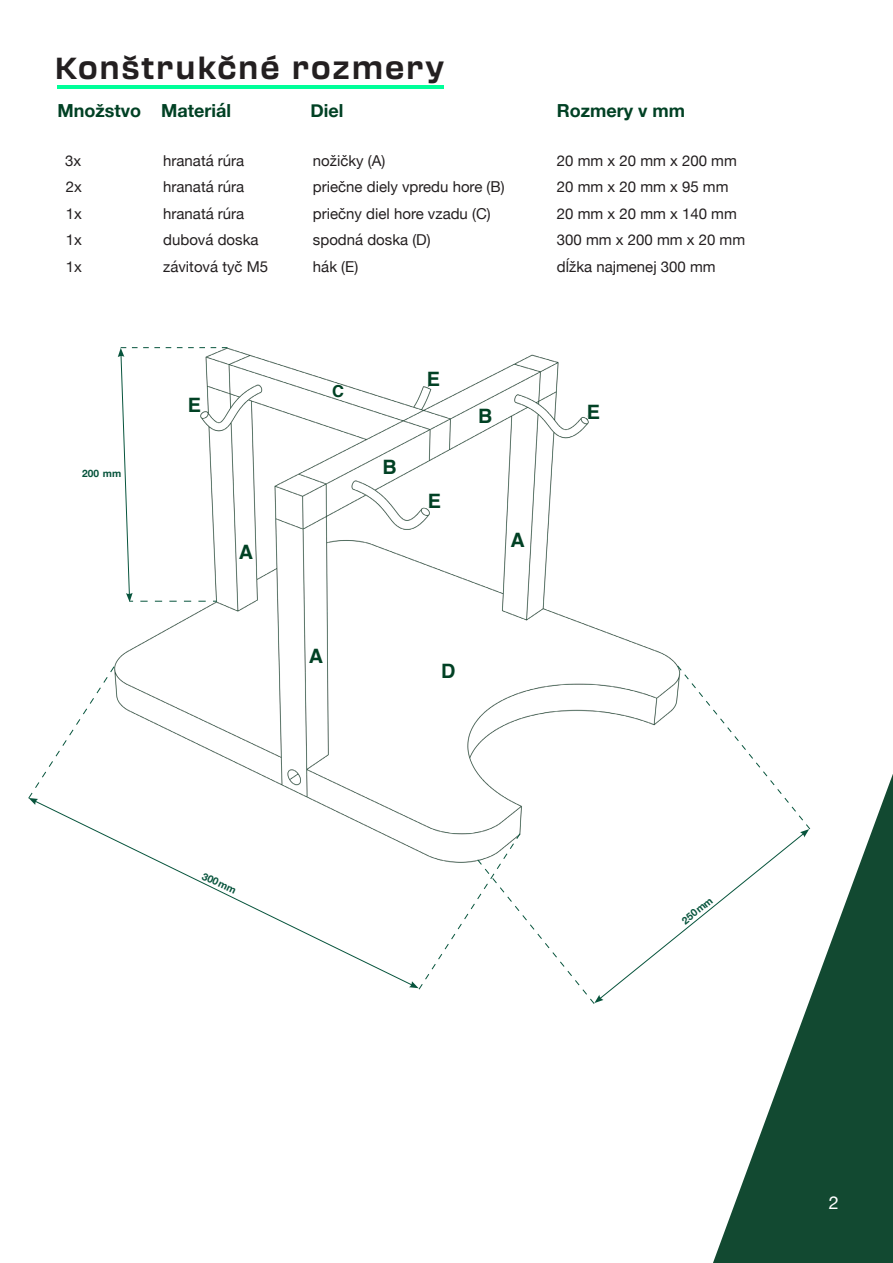
<style>
.page{position:relative;width:893px;height:1263px;background:#fff}
.page>*{position:absolute;margin:0;border:0;box-sizing:border-box;transform-origin:0 0}
.t1{font:700 30px "Transducer";letter-spacing:.06em;color:#231f20}
.t2{font:700 19.8px "Helvetica";color:#014124}
.t3{font:700 18px "Helvetica Neue";color:#014124}
.t4{font:18px "Helvetica Neue";color:#fff}
.t5{font:700 16.5px "Helvetica";color:#014124}
.t6{font:15px "Helvetica Neue";color:#231f20}
.t7{font:700 10.2px "Helvetica Neue Parkside";color:#07543c}
</style>
<div class="page">
<svg style="left:713px;top:774px;width:180px;height:489px;fill:#124931"></svg>
<hr style="left:57px;top:85px;width:387px;height:4px;background:#0f9">
<img style="left:114px;top:347px;width:563px;height:453px">
<svg style="left:42px;top:800px;width:367px;height:184px"></svg>
<svg style="left:118px;top:347px;width:109px;height:255px"></svg>
<svg style="left:28px;top:666px;width:87px;height:139px"></svg>
<svg style="left:409px;top:665px;width:402px;height:339px"></svg>
<h1 class="t1" style="left:55px;top:46px;width:391px">Konštrukčné rozmery</h1>
<p class="t3" style="left:57px;top:97px;width:175px">Množstvo Materiál</p>
<p class="t3" style="left:310px;top:97px;width:34px">Diel</p>
<p class="t3" style="left:557px;top:97px;width:130px">Rozmery v mm</p>
<p class="t6" style="left:65px;top:149px;width:18px">3x</p>
<p class="t6" style="left:163px;top:149px;width:83px">hranatá rúra</p>
<p class="t6" style="left:313px;top:149px;width:74px">nožičky (A)</p>
<p class="t6" style="left:557px;top:149px;width:181px">20 mm x 20 mm x 200 mm</p>
<p class="t6" style="left:66px;top:176px;width:18px">2x</p>
<p class="t6" style="left:163px;top:176px;width:83px">hranatá rúra</p>
<p class="t6" style="left:313px;top:176px;width:193px">priečne diely vpredu hore (B)</p>
<p class="t6" style="left:557px;top:176px;width:173px">20 mm x 20 mm x 95 mm</p>
<p class="t6" style="left:66px;top:202px;width:18px">1x</p>
<p class="t6" style="left:163px;top:202px;width:83px">hranatá rúra</p>
<p class="t6" style="left:313px;top:202px;width:179px">priečny diel hore vzadu (C)</p>
<p class="t6" style="left:557px;top:202px;width:181px">20 mm x 20 mm x 140 mm</p>
<p class="t6" style="left:66px;top:229px;width:18px">1x</p>
<p class="t6" style="left:163px;top:229px;width:97px">dubová doska</p>
<p class="t6" style="left:313px;top:229px;width:119px">spodná doska (D)</p>
<p class="t6" style="left:557px;top:229px;width:190px">300 mm x 200 mm x 20 mm</p>
<p class="t6" style="left:66px;top:255px;width:18px">1x</p>
<p class="t6" style="left:163px;top:255px;width:106px">závitová tyč M5</p>
<p class="t6" style="left:313px;top:255px;width:47px">hák (E)</p>
<p class="t6" style="left:557px;top:255px;width:160px">dĺžka najmenej 300 mm</p>
<p class="t7" style="left:82px;top:467px;width:41px">200 mm</p>
<h2 class="t2" style="left:188px;top:389px;width:15px">E</h2>
<h2 class="t2" style="left:239px;top:536px;width:16px">A</h2>
<p class="t5" style="left:332px;top:378px;width:13px">C</p>
<h2 class="t2" style="left:382px;top:451px;width:16px">B</h2>
<h2 class="t2" style="left:427px;top:363px;width:15px">E</h2>
<h2 class="t2" style="left:428px;top:485px;width:15px">E</h2>
<h2 class="t2" style="left:478px;top:400px;width:16px">B</h2>
<h2 class="t2" style="left:510px;top:524px;width:16px">A</h2>
<h2 class="t2" style="left:309px;top:640px;width:16px">A</h2>
<h2 class="t2" style="left:441px;top:655px;width:16px">D</h2>
<h2 class="t2" style="left:587px;top:396px;width:15px">E</h2>
<p class="t7" style="left:205px;top:870px;width:38px;rotate:25deg">300 mm</p>
<p class="t7" style="left:679px;top:917px;width:38px;rotate:-39deg">250 mm</p>
<p class="t4" style="left:829px;top:1189px;width:12px">2</p>
</div>
